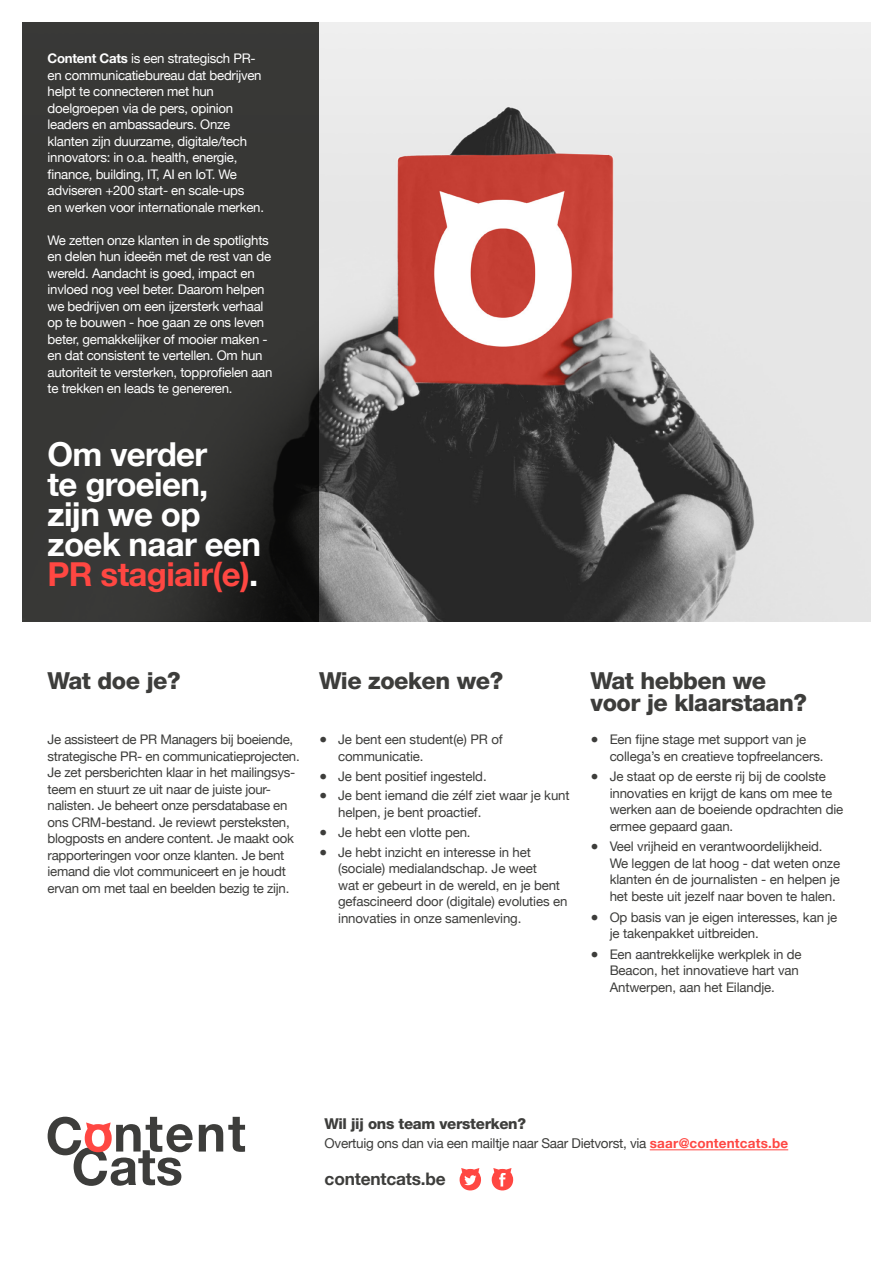
<style>
.page{position:relative;width:893px;height:1263px;background:#fff}
.page>*{position:absolute;margin:0;border:0;box-sizing:border-box;transform-origin:0 0}
.t1{font:700 33px/30px "Helvetica Neue";letter-spacing:-.02em;color:#fff}
.t2{font:800 23.55px/22.5px "Helvetica Neue LT Pro";letter-spacing:-.02em;color:#3d3d3b}
.t3{font:700 17.25px "Helvetica Neue";letter-spacing:-.01em;color:#3d3d3b}
.t4{font:800 15px "Helvetica Neue LT Pro";letter-spacing:-.02em;color:#3d3d3b}
.t5{font:13.5px "Helvetica Neue";letter-spacing:-.02em;color:#3d3d3b}
.t6{font:13.2px/16.5px "Helvetica Neue";letter-spacing:-.01em;color:#3d3d3b}
.t7{font:13.2px/16.5px "Helvetica Neue";letter-spacing:-.02em;color:#fff}
.s1{font-weight:700}
.s2{color:#ff4742}
.s3{font-weight:700;color:#ff4742}
</style>
<div class="page">
<img style="left:319px;top:22px;width:552px;height:600px">
<div style="left:22px;top:22px;width:297px;height:600px;background:#3d3d3b"></div>
<svg style="left:492px;top:1168px;width:21px;height:22px"></svg>
<svg style="left:460px;top:1168px;width:21px;height:22px"></svg>
<hr style="left:650px;top:1149px;width:138px;height:1px;background:#ff4742">
<svg style="left:199px;top:1117px;width:46px;height:35px"></svg>
<svg style="left:48px;top:1117px;width:145px;height:69px"></svg>
<p class="t7" style="left:48px;top:51px;width:218px"><span class="s1">Content Cats</span> is een strategisch PR&shy;en communicatiebureau dat bedrijven helpt te connecteren met hun doelgroepen via de pers, opinion leaders en ambassadeurs. Onze klanten zijn duurzame, digitale/tech innovators: in o.a. health, energie, finance, building, IT, AI en IoT. We adviseren +200 start- en scale-ups<br>en werken voor internationale merken.</p>
<p class="t7" style="left:48px;top:232px;width:226px">We zetten onze klanten in de spotlights en delen hun ideeën met de rest van de wereld. Aandacht is goed, impact en invloed nog veel beter. Daarom helpen we bedrijven om een ijzersterk verhaal op te bouwen - hoe gaan ze ons leven beter, gemakkelijker of mooier maken - en dat consistent te vertellen. Om hun autoriteit te versterken, topprofielen aan te trekken en leads te genereren.</p>
<h1 class="t1" style="left:48px;top:440px;width:215px">Om verder<br>te groeien, zijn we op zoek naar een<br><span class="s2">PR stagiair(e)</span>.</h1>
<h2 class="t2" style="left:48px;top:669px;width:134px">Wat doe je?</h2>
<p class="t6" style="left:48px;top:732px;width:254px">Je assisteert de PR Managers bij boeiende, strategische PR- en communicatieprojecten.<br>Je zet persberichten klaar in het mailingsys&shy;teem en stuurt ze uit naar de juiste jour&shy;nalisten. Je beheert onze persdatabase en ons CRM-bestand. Je reviewt persteksten, blogposts en andere content. Je maakt ook rapporteringen voor onze klanten. Je bent iemand die vlot communiceert en je houdt ervan om met taal en beelden bezig te zijn.</p>
<h2 class="t2" style="left:319px;top:669px;width:186px">Wie zoeken we?</h2>
<p class="t6" style="left:338px;top:732px;width:166px;text-indent:-19px">● Je bent een student(e) PR of communicatie.</p>
<p class="t6" style="left:319px;top:768px;width:169px">● Je bent positief ingesteld.</p>
<p class="t6" style="left:338px;top:788px;width:233px;text-indent:-19px">● Je bent iemand die zélf ziet waar je kunt helpen, je bent proactief.</p>
<p class="t6" style="left:319px;top:825px;width:153px">● Je hebt een vlotte pen.</p>
<p class="t6" style="left:338px;top:844px;width:231px;text-indent:-19px">● Je hebt inzicht en interesse in het (sociale) medialandschap. Je weet<br>wat er gebeurt in de wereld, en je bent gefascineerd door (digitale) evoluties en innovaties in onze samenleving.</p>
<h2 class="t2" style="left:591px;top:669px;width:218px">Wat hebben we voor je klaarstaan?</h2>
<p class="t6" style="left:610px;top:732px;width:215px;text-indent:-19px">● Een fijne stage met support van je collega’s en creatieve topfreelancers.</p>
<p class="t6" style="left:610px;top:769px;width:235px;text-indent:-19px">● Je staat op de eerste rij bij de coolste innovaties en krijgt de kans om mee te werken aan de boeiende opdrachten die ermee gepaard gaan.</p>
<p class="t6" style="left:610px;top:839px;width:232px;text-indent:-19px">● Veel vrijheid en verantwoordelijkheid.<br>We leggen de lat hoog - dat weten onze klanten én de journalisten - en helpen je het beste uit jezelf naar boven te halen.</p>
<p class="t6" style="left:610px;top:909px;width:229px;text-indent:-19px">● Op basis van je eigen interesses, kan je je takenpakket uitbreiden.</p>
<p class="t6" style="left:610px;top:947px;width:194px;text-indent:-19px">● Een aantrekkelijke werkplek in de<br>Beacon, het innovatieve hart van<br>Antwerpen, aan het Eilandje.</p>
<p class="t4" style="left:325px;top:1115px;width:203px">Wil jij ons team versterken?</p>
<p class="t5" style="left:325px;top:1134px;width:465px">Overtuig ons dan via een mailtje naar Saar Dietvorst, via <span class="s3">saar@contentcats.be</span></p>
<h3 class="t3" style="left:325px;top:1165px;width:123px">contentcats.be</h3>
</div>
